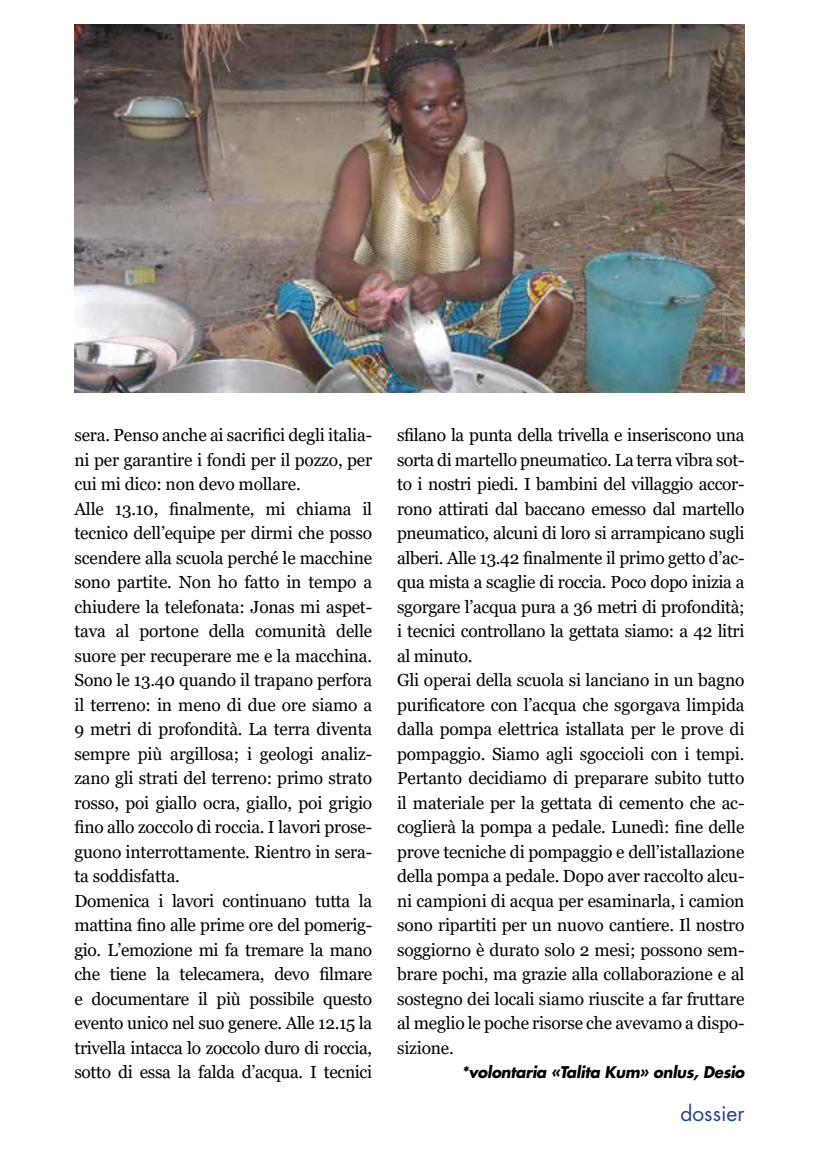
<style>
.page{position:relative;width:819px;height:1166px;background:#fff}
.page>*{position:absolute;margin:0;border:0;box-sizing:border-box;transform-origin:0 0}
.t1{font:21px "Futura";color:#274193}
.t2{font:17.5px/24.5px "Georgia";letter-spacing:-.01em;color:#000}
.t3{font:italic 700 15.75px "Futura";letter-spacing:-.02em;color:#000;scale:.95 1}
</style>
<div class="page">
<img style="left:74px;top:25px;width:670px;height:367px">
<p class="t2" style="left:74px;top:423px;width:299px">sera. Penso anche ai sacrifici degli italia&shy;ni per garantire i fondi per il pozzo, per cui mi dico: non devo mollare.<br>Alle 13.10, finalmente, mi chiama il tecnico dell’equipe per dirmi che posso scendere alla scuola perché le macchine sono partite. Non ho fatto in tempo a chiudere la telefonata: Jonas mi aspet&shy;tava al portone della comunità delle suore per recuperare me e la macchina.<br>Sono le 13.40 quando il trapano perfora il terreno: in meno di due ore siamo a 9 metri di profondità. La terra diventa sempre più argillosa; i geologi analiz&shy;zano gli strati del terreno: primo strato rosso, poi giallo ocra, giallo, poi grigio fino allo zoccolo di roccia. I lavori prose&shy;guono interrottamente. Rientro in sera&shy;ta soddisfatta.<br>Domenica i lavori continuano tutta la mattina fino alle prime ore del pomerig&shy;gio. L’emozione mi fa tremare la mano che tiene la telecamera, devo filmare e documentare il più possibile questo evento unico nel suo genere. Alle 12.15 la trivella intacca lo zoccolo duro di roccia, sotto di essa la falda d’acqua. I tecnici</p>
<p class="t2" style="left:397px;top:423px;width:349px">sfilano la punta della trivella e inseriscono una sorta di martello pneumatico. La terra vibra sot&shy;to i nostri piedi. I bambini del villaggio accor&shy;rono attirati dal baccano emesso dal martello pneumatico, alcuni di loro si arrampicano sugli alberi. Alle 13.42 finalmente il primo getto d’ac&shy;qua mista a scaglie di roccia. Poco dopo inizia a sgorgare l’acqua pura a 36 metri di profondità; i tecnici controllano la gettata siamo: a 42 litri al minuto.<br>Gli operai della scuola si lanciano in un bagno purificatore con l’acqua che sgorgava limpida dalla pompa elettrica istallata per le prove di pompaggio. Siamo agli sgoccioli con i tempi.<br>Pertanto decidiamo di preparare subito tutto il materiale per la gettata di cemento che ac&shy;coglierà la pompa a pedale. Lunedì: fine delle prove tecniche di pompaggio e dell’istallazione della pompa a pedale. Dopo aver raccolto alcu&shy;ni campioni di acqua per esaminarla, i camion sono ripartiti per un nuovo cantiere. Il nostro soggiorno è durato solo 2 mesi; possono sem&shy;brare pochi, ma grazie alla collaborazione e al sostegno dei locali siamo riuscite a far fruttare al meglio le poche risorse che avevamo a dispo&shy;sizione.</p>
<p class="t3" style="left:461px;top:1062px;width:299px">*volontaria «Talita Kum» onlus, Desio</p>
<p class="t1" style="left:680px;top:1099px;width:66px">dossier</p>
</div>
